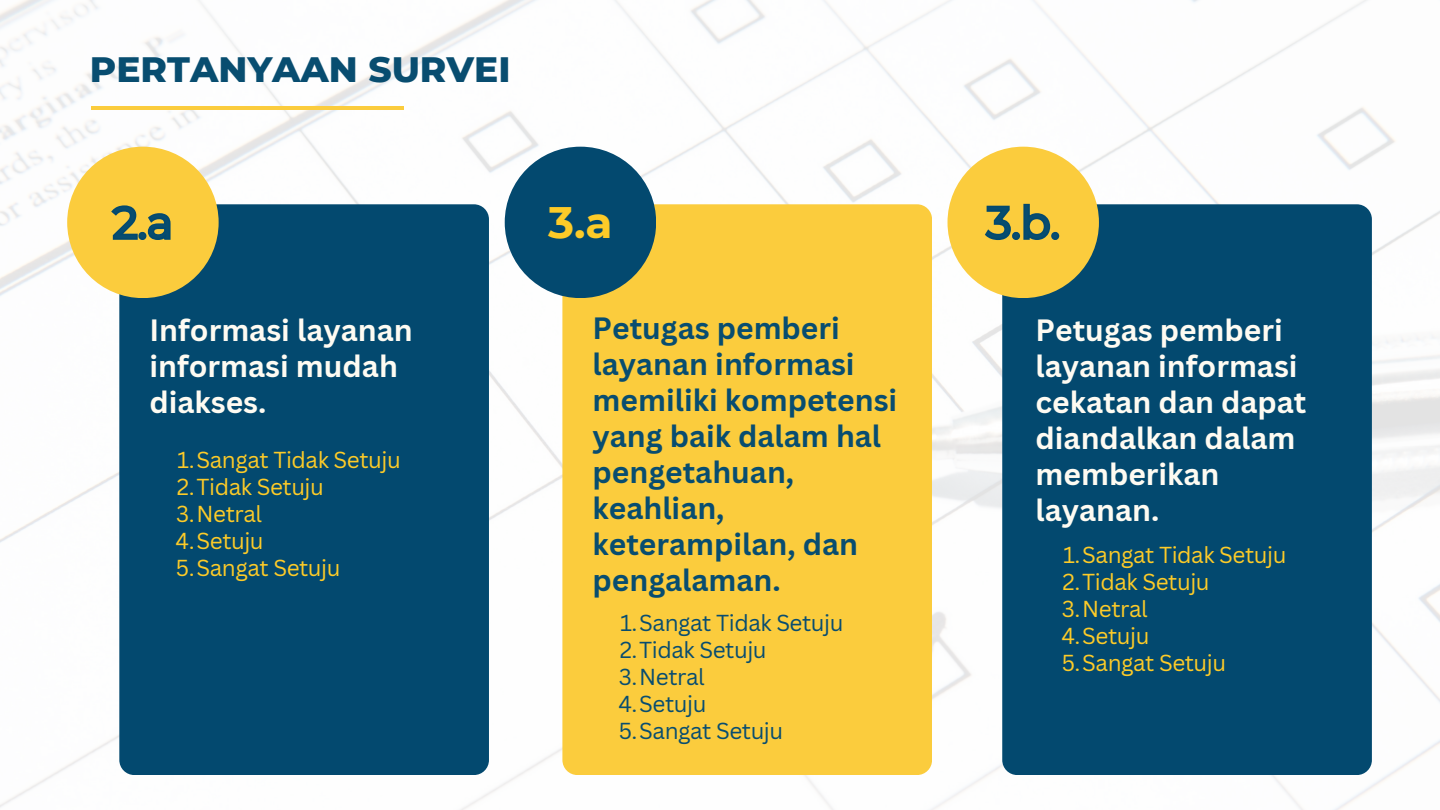
<style>
.page{position:relative;width:1440px;height:810px;background:#fff}
.page>*{position:absolute;margin:0;border:0;box-sizing:border-box;transform-origin:0 0}
.t1{font:44px "Montserrat";color:rgb(8 7 4/0)}
.t2{font:700 44px "Montserrat";color:#fdcb28}
.t3{font:800 36px "Montserrat";color:#084d70}
.t4{font:700 30px/36px "Canva Sans";color:#fefbf2}
.t5{font:700 30px/36px "Canva Sans";color:#084d70}
.t6{font:22.5px/27px "Canva Sans";letter-spacing:-.02em;color:#fdcb28}
.t7{font:22.5px/27px "Canva Sans";letter-spacing:-.02em;color:#084d70}
</style>
<div class="page">
<img style="left:0;top:0;width:1440px;height:810px">
<div style="left:119px;top:204px;width:370px;height:571px;background:#03496f;border-radius:15px"></div>
<div style="left:67px;top:147px;width:152px;height:151px;background:#fbcc3d;border-radius:50%"></div>
<div style="left:562px;top:204px;width:370px;height:571px;background:#fbcc3d;border-radius:15px"></div>
<div style="left:1002px;top:204px;width:370px;height:571px;background:#03496f;border-radius:15px"></div>
<svg style="left:111px;top:205px;width:60px;height:35px"></svg>
<div style="left:505px;top:147px;width:151px;height:151px;background:#03496f;border-radius:50%"></div>
<div style="left:948px;top:147px;width:151px;height:151px;background:#fbcc3d;border-radius:50%"></div>
<svg style="left:985px;top:203px;width:75px;height:38px"></svg>
<hr style="left:91px;top:106px;width:313px;height:4px;background:#fbcc3d">
<h2 class="t3" style="left:90px;top:43px;width:422px">PERTANYAAN SURVEI</h2>
<h3 class="t4" style="left:150px;top:313px;width:265px">Informasi layanan informasi mudah diakses.</h3>
<p class="t6" style="left:176px;top:446px;width:227px">1.Sangat Tidak Setuju<br>2.Tidak Setuju<br>3.Netral<br>4.Setuju<br>5.Sangat Setuju</p>
<h1 class="t2" style="left:548px;top:191px;width:66px">3.a</h1>
<h1 class="t1" style="left:987px;top:192px;width:75px">3.b.</h1>
<h3 class="t5" style="left:593px;top:311px;width:306px">Petugas pemberi layanan informasi memiliki kompetensi yang baik dalam hal pengetahuan, keahlian, keterampilan, dan pengalaman.</h3>
<p class="t7" style="left:618px;top:609px;width:227px">1.Sangat Tidak Setuju<br>2.Tidak Setuju<br>3.Netral<br>4.Setuju<br>5.Sangat Setuju</p>
<h3 class="t4" style="left:1036px;top:313px;width:272px">Petugas pemberi layanan informasi cekatan dan dapat diandalkan dalam memberikan layanan.</h3>
<p class="t6" style="left:1061px;top:542px;width:227px">1.Sangat Tidak Setuju<br>2.Tidak Setuju<br>3.Netral<br>4.Setuju<br>5.Sangat Setuju</p>
</div>
